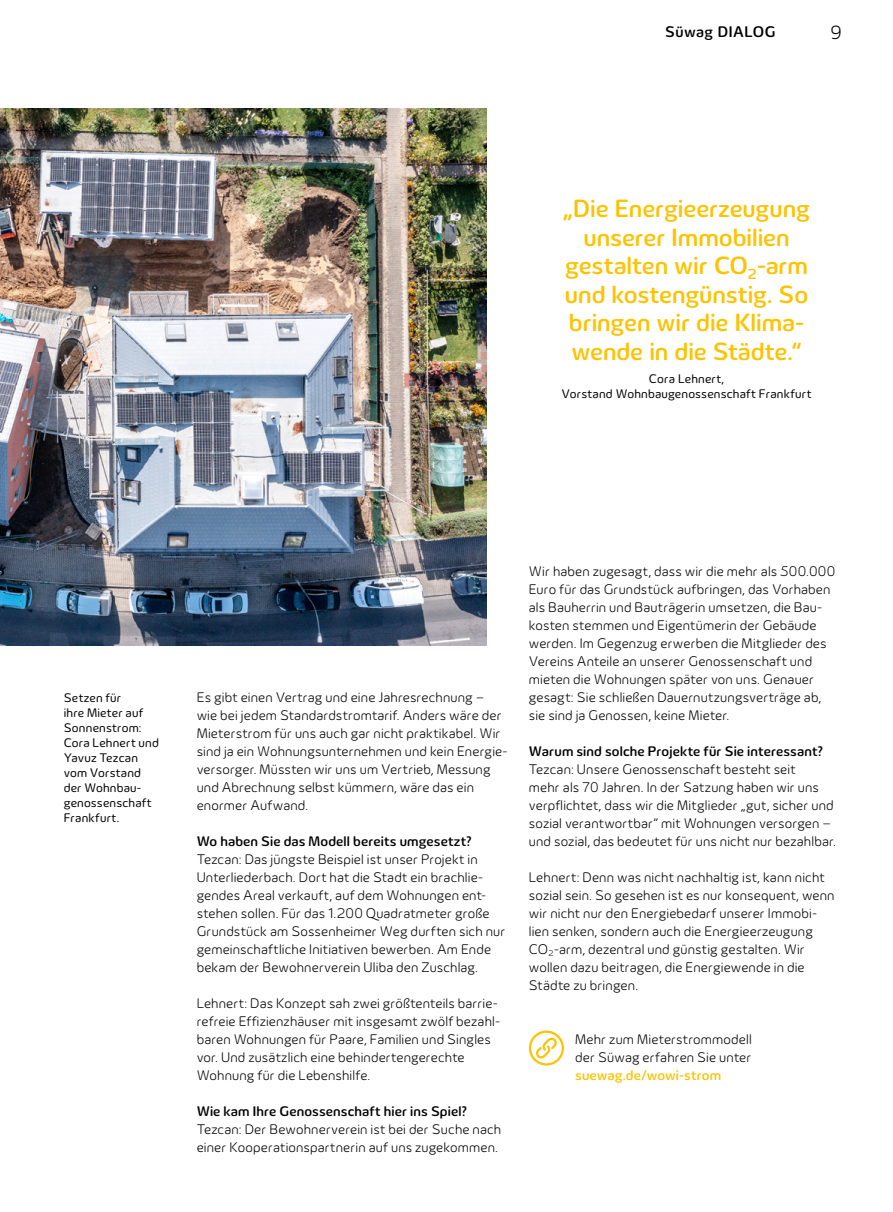
<style>
.page{position:relative;width:893px;height:1212px;background:#fff}
.page>*{position:absolute;margin:0;border:0;box-sizing:border-box;transform-origin:0 0}
.t1{font:500 25.5px/28.5px "Innogy";letter-spacing:-.005em;color:#fdc300;text-align:center}
.t2{font:300 19.5px "Innogy";color:#000}
.t3{font:500 15.75px "Innogy";letter-spacing:.03em;color:#000}
.t4{font:300 14.25px/18px "Innogy";letter-spacing:.01em;color:#000}
.t5{font:500 14.25px "Innogy";letter-spacing:.01em;color:#000}
.t6{font:500 14.25px "Innogy";letter-spacing:.005em;color:#fdc300}
.t7{font:12.75px/15px "Innogy";letter-spacing:.015em;color:#000}
</style>
<div class="page">
<svg style="left:533px;top:1036px;width:26px;height:24px"></svg>
<div style="left:529px;top:1030px;width:35px;height:35px;border:2px solid #fdc300;border-radius:50%"></div>
<img style="left:0;top:108px;width:486px;height:538px">
<p class="t3" style="left:665px;top:22px;width:112px">Süwag DIALOG</p>
<h2 class="t2" style="left:830px;top:21px;width:13px">9</h2>
<h1 class="t1" style="left:563px;top:194px;width:248px">„Die Energieerzeugung unserer Immobilien gestalten wir CO<sub>2</sub>-arm und kostengünstig. So bringen wir die Klima&shy;wende in die Städte.“</h1>
<p class="t7" style="left:562px;top:372px;width:251px;text-align:center">Cora Lehnert,<br>Vorstand Wohnbaugenossenschaft Frankfurt</p>
<p class="t7" style="left:64px;top:690px;width:97px">Setzen für<br>ihre Mieter auf<br>Sonnenstrom:<br>Cora Lehnert und<br>Yavuz Tezcan vom Vorstand der Wohnbau&shy;genossenschaft<br>Frankfurt.</p>
<p class="t4" style="left:197px;top:688px;width:312px">Es gibt einen Vertrag und eine Jahresrechnung – wie bei jedem Standardstromtarif. Anders wäre der Mieterstrom für uns auch gar nicht praktikabel. Wir sind ja ein Wohnungsunternehmen und kein Energie&shy;versorger. Müssten wir uns um Vertrieb, Messung und Abrechnung selbst kümmern, wäre das ein enormer Aufwand.</p>
<p class="t5" style="left:197px;top:833px;width:276px">Wo haben Sie das Modell bereits umgesetzt?</p>
<p class="t4" style="left:197px;top:850px;width:310px">Tezcan: Das jüngste Beispiel ist unser Projekt in Unterliederbach. Dort hat die Stadt ein brachlie&shy;gendes Areal verkauft, auf dem Wohnungen ent&shy;stehen sollen. Für das 1.200 Quadratmeter große Grundstück am Sossenheimer Weg durften sich nur gemeinschaftliche Initiativen bewerben. Am Ende bekam der Bewohnerverein Uliba den Zuschlag.</p>
<p class="t4" style="left:197px;top:994px;width:305px">Lehnert: Das Konzept sah zwei größtenteils barrie&shy;refreie Effizienzhäuser mit insgesamt zwölf bezahl&shy;baren Wohnungen für Paare, Familien und Singles vor. Und zusätzlich eine behindertengerechte Wohnung für die Lebenshilfe.</p>
<p class="t5" style="left:197px;top:1103px;width:272px">Wie kam Ihre Genossenschaft hier ins Spiel?</p>
<p class="t4" style="left:197px;top:1120px;width:306px">Tezcan: Der Bewohnerverein ist bei der Suche nach einer Kooperationspartnerin auf uns zugekommen.</p>
<p class="t4" style="left:529px;top:562px;width:308px">Wir haben zugesagt, dass wir die mehr als 500.000<br>Euro für das Grundstück aufbringen, das Vorhaben als Bauherrin und Bauträgerin umsetzen, die Bau&shy;kosten stemmen und Eigentümerin der Gebäude werden. Im Gegenzug erwerben die Mitglieder des Vereins Anteile an unserer Genossenschaft und mieten die Wohnungen später von uns. Genauer gesagt: Sie schließen Dauernutzungsverträge ab, sie sind ja Genossen, keine Mieter.</p>
<p class="t5" style="left:529px;top:743px;width:295px">Warum sind solche Projekte für Sie interessant?</p>
<p class="t4" style="left:529px;top:760px;width:309px">Tezcan: Unsere Genossenschaft besteht seit<br>mehr als 70 Jahren. In der Satzung haben wir uns verpflichtet, dass wir die Mitglieder „gut, sicher und sozial verantwortbar“ mit Wohnungen versorgen – und sozial, das bedeutet für uns nicht nur bezahlbar.</p>
<p class="t4" style="left:529px;top:868px;width:307px">Lehnert: Denn was nicht nachhaltig ist, kann nicht sozial sein. So gesehen ist es nur konsequent, wenn wir nicht nur den Energiebedarf unserer Immobi&shy;lien senken, sondern auch die Energieerzeugung CO<sub>2</sub>-arm, dezentral und günstig gestalten. Wir wollen dazu beitragen, die Energiewende in die Städte zu bringen.</p>
<p class="t4" style="left:575px;top:1030px;width:178px">Mehr zum Mieterstrommodell der Süwag erfahren Sie unter</p>
<p class="t6" style="left:575px;top:1067px;width:148px">suewag.de/wowi-strom</p>
</div>
